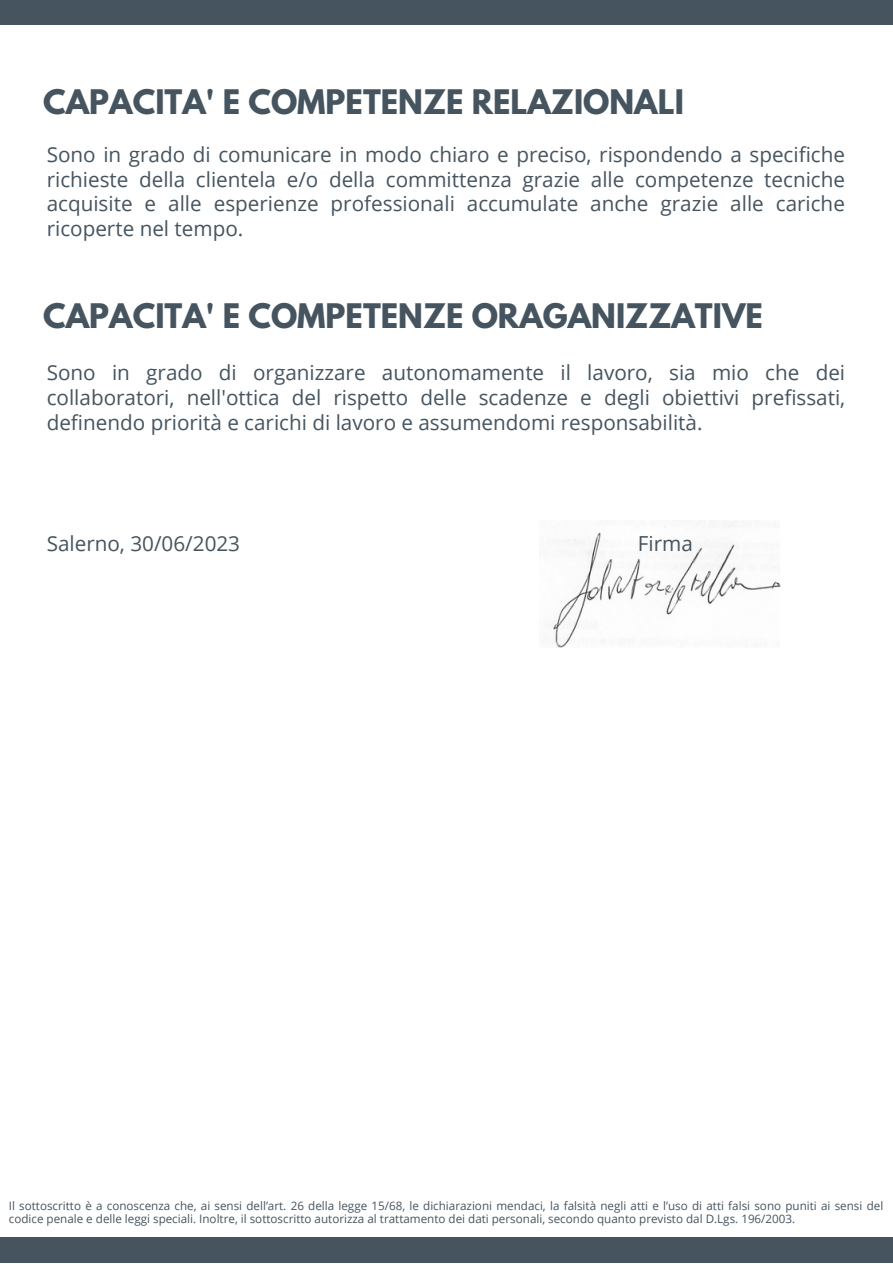
<style>
.page{position:relative;width:893px;height:1264px;background:#fff}
.page>*{position:absolute;margin:0;border:0;box-sizing:border-box;transform-origin:0 0}
.t1{font:700 30px "League Spartan";color:#45545f}
.t2{font:20.7px/24.8px "Open Sans";color:#45545f;text-align:justify}
.t3{font:11.7px/13.6px "Open Sans";color:#45545f}
</style>
<div class="page">
<div style="left:0;top:0;width:892px;height:25px;background:#45545f"></div>
<div style="left:0;top:1237px;width:892px;height:25px;background:#45545f"></div>
<img style="left:546px;top:521px;width:235px;height:127px">
<p class="t1" style="left:43px;top:87px;width:642px">CAPACITA' E COMPETENZE RELAZIONALI</p>
<p class="t2" style="left:47px;top:142px;width:799px">Sono in grado di comunicare in modo chiaro e preciso, rispondendo a specifiche richieste della clientela e/o della committenza grazie alle competenze tecniche acquisite e alle esperienze professionali accumulate anche grazie alle cariche ricoperte nel tempo.</p>
<p class="t1" style="left:43px;top:301px;width:721px">CAPACITA' E COMPETENZE ORAGANIZZATIVE</p>
<p class="t2" style="left:47px;top:360px;width:800px">Sono in grado di organizzare autonomamente il lavoro, sia mio che dei collaboratori, nell'ottica del rispetto delle scadenze e degli obiettivi prefissati, definendo priorità e carichi di lavoro e assumendomi responsabilità.</p>
<p class="t2" style="left:47px;top:530px;width:195px">Salerno, 30/06/2023</p>
<p class="t2" style="left:637px;top:530px;width:57px">Firma</p>
<p class="t3" style="left:9px;top:1198px;width:875px">Il sottoscritto è a conoscenza che, ai sensi dell’art. 26 della legge 15/68, le dichiarazioni mendaci, la falsità negli atti e l’uso di atti falsi sono puniti ai sensi del codice penale e delle leggi speciali. Inoltre, il sottoscritto autorizza al trattamento dei dati personali, secondo quanto previsto dal D.Lgs. 196/2003.</p>
</div>
